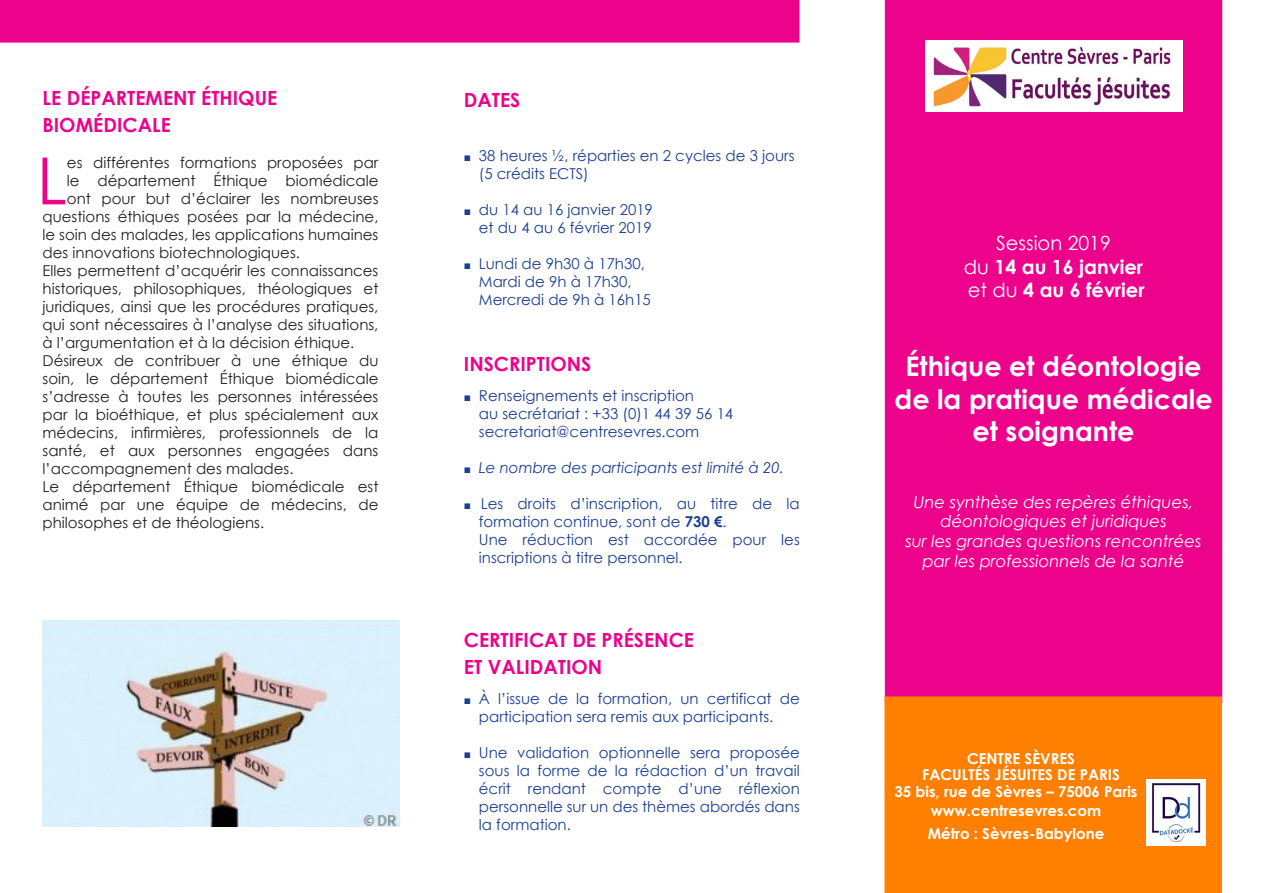
<style>
.page{position:relative;width:1263px;height:893px;background:#fff}
.page>*{position:absolute;margin:0;border:0;box-sizing:border-box;transform-origin:0 0}
.t1{font:65.1px "Century Gothic";color:#ed028c}
.t2{font:700 27px "Century Gothic";color:#fff}
.t3{font:700 19.5px "Century Gothic";color:#ed028c}
.t4{font:700 19.5px "Century Gothic";color:#fff}
.t5{font:19.5px "Century Gothic";color:#fff}
.t6{font:italic 16.5px "Century Gothic";color:#fff}
.t7{font:15px/18px "Century Gothic";color:#231f20;text-align:justify}
.t8{font:15px/18px "Century Gothic";color:#1b3f94}
.t9{font:700 15px "Century Gothic";color:#fff}
.t10{font:italic 15px "Century Gothic";color:#1b3f94}
.s1{font-size:12px}
.s2{font-style:normal;font-size:12px}
.s3{font-weight:700}
.s4{font-weight:400}
</style>
<div class="page">
<div style="left:885px;top:1px;width:336px;height:701px;background:#ed028c"></div>
<div style="left:885px;top:0;width:337px;height:703px;border:2px solid #ed028c"></div>
<img style="left:926px;top:40px;width:256px;height:72px">
<div style="left:885px;top:697px;width:336px;height:195px;background:#ff7f00"></div>
<div style="left:884px;top:696px;width:338px;height:197px;border:2px solid #ff7f00"></div>
<div style="left:1px;top:1px;width:798px;height:41px;background:#ed028c"></div>
<div style="left:0;top:0;width:799px;height:43px;border:2px solid #ed028c"></div>
<img style="left:43px;top:621px;width:357px;height:206px">
<img style="left:1146px;top:780px;width:60px;height:65px">
<p class="t3" style="left:43px;top:83px;width:236px">LE DÉPARTEMENT ÉTHIQUE</p>
<p class="t3" style="left:43px;top:110px;width:130px">BIOMÉDICALE</p>
<p class="t1" style="left:37px;top:135px;width:32px">L</p>
<p class="t7" style="left:67px;top:154px;width:313px">es différentes formations proposées par</p>
<p class="t7" style="left:67px;top:172px;width:313px">le département Éthique biomédicale</p>
<p class="t7" style="left:67px;top:190px;width:313px">ont pour but d’éclairer les nombreuses</p>
<p class="t7" style="left:43px;top:208px;width:337px">questions éthiques posées par la médecine,</p>
<p class="t7" style="left:43px;top:226px;width:337px">le soin des malades, les applications humaines</p>
<p class="t7" style="left:43px;top:244px;width:259px">des innovations biotechnologiques.</p>
<p class="t7" style="left:43px;top:262px;width:337px">Elles permettent d’acquérir les connaissances historiques, philosophiques, théologiques et juridiques, ainsi que les procédures pratiques, qui sont nécessaires à l’analyse des situations, à l’argumentation et à la décision éthique.</p>
<p class="t7" style="left:43px;top:352px;width:337px">Désireux de contribuer à une éthique du soin, le département Éthique biomédicale s’adresse à toutes les personnes intéressées par la bioéthique, et plus spécialement aux médecins, infirmières, professionnels de la santé, et aux personnes engagées dans l’accompagnement des malades.</p>
<p class="t7" style="left:43px;top:478px;width:337px">Le département Éthique biomédicale est animé par une équipe de médecins, de philosophes et de théologiens.</p>
<p class="t3" style="left:464px;top:85px;width:58px">DATES</p>
<p class="t8" style="left:479px;top:146px;width:317px;text-indent:-15px"><span class="s1">■</span> 38 heures ½, réparties en 2 cycles de 3 jours (5 crédits ECTS)</p>
<p class="t8" style="left:464px;top:200px;width:191px"><span class="s1">■</span> du 14 au 16 janvier 2019</p>
<p class="t8" style="left:479px;top:218px;width:174px">et du 4 au 6 février 2019</p>
<p class="t8" style="left:464px;top:254px;width:182px"><span class="s1">■</span> Lundi de 9h30 à 17h30,</p>
<p class="t8" style="left:479px;top:272px;width:154px">Mardi de 9h à 17h30,</p>
<p class="t8" style="left:479px;top:290px;width:174px">Mercredi de 9h à 16h15</p>
<p class="t3" style="left:464px;top:349px;width:129px">INSCRIPTIONS</p>
<p class="t8" style="left:464px;top:386px;width:232px"><span class="s1">■</span> Renseignements et inscription</p>
<p class="t8" style="left:479px;top:404px;width:256px">au secrétariat : +33 (0)1 44 39 56 14</p>
<p class="t8" style="left:479px;top:422px;width:222px">secretariat@centresevres.com</p>
<p class="t10" style="left:464px;top:457px;width:322px"><span class="s2">■</span> Le nombre des participants est limité à 20.</p>
<p class="t8" style="left:479px;top:494px;width:322px;text-indent:-15px"><span class="s1">■</span> Les droits d’inscription, au titre de la formation continue, sont de <span class="s3">730 €</span>.</p>
<p class="t8" style="left:479px;top:530px;width:322px">Une réduction est accordée pour les inscriptions à titre personnel.</p>
<p class="t3" style="left:464px;top:625px;width:232px">CERTIFICAT DE PRÉSENCE</p>
<p class="t3" style="left:464px;top:652px;width:140px">ET VALIDATION</p>
<p class="t8" style="left:479px;top:689px;width:322px;text-indent:-15px"><span class="s1">■</span> À l’issue de la formation, un certificat de participation sera remis aux participants.</p>
<p class="t8" style="left:479px;top:743px;width:322px;text-align:justify;text-indent:-15px"><span class="s1">■</span> Une validation optionnelle sera proposée sous la forme de la rédaction d’un travail écrit rendant compte d’une réflexion personnelle sur un des thèmes abordés dans la formation.</p>
<p class="t5" style="left:996px;top:229px;width:116px">Session 2019</p>
<p class="t4" style="left:964px;top:252px;width:181px"><span class="s4">du</span> 14 au 16 janvier</p>
<p class="t4" style="left:968px;top:275px;width:178px"><span class="s4">et du</span> 4 au 6 février</p>
<p class="t2" style="left:905px;top:346px;width:297px">Éthique et déontologie</p>
<p class="t2" style="left:894px;top:378px;width:320px">de la pratique médicale</p>
<p class="t2" style="left:972px;top:411px;width:163px">et soignante</p>
<p class="t6" style="left:914px;top:490px;width:281px">Une synthèse des repères éthiques,</p>
<p class="t6" style="left:940px;top:510px;width:228px">déontologiques et juridiques</p>
<p class="t6" style="left:905px;top:530px;width:298px">sur les grandes questions rencontrées</p>
<p class="t6" style="left:923px;top:549px;width:263px">par les professionnels de la santé</p>
<p class="t9" style="left:967px;top:747px;width:109px">CENTRE SÈVRES</p>
<p class="t9" style="left:922px;top:764px;width:199px">FACULTÉS JÉSUITES DE PARIS</p>
<p class="t9" style="left:894px;top:780px;width:245px">35 bis, rue de Sèvres – 75006 Paris</p>
<p class="t9" style="left:931px;top:799px;width:172px">www.centresevres.com</p>
<p class="t9" style="left:928px;top:822px;width:178px">Métro : Sèvres-Babylone</p>
</div>
